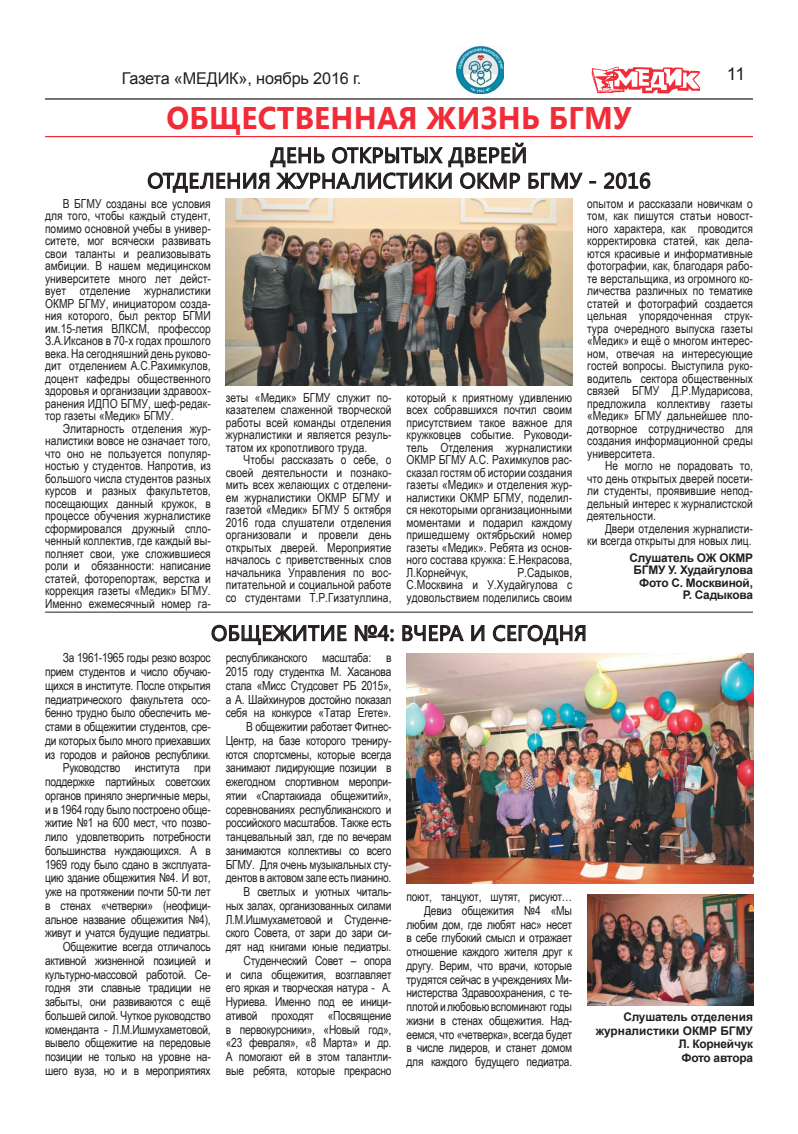
<style>
.page{position:relative;width:798px;height:1134px;background:#fff}
.page>*{position:absolute;margin:0;border:0;box-sizing:border-box;transform-origin:0 0}
.t1{font:700 31.25px "Segoe UI";letter-spacing:.01em;color:#f12c38;scale:.96 1}
.t2{font:21.25px/25.5px "Segoe UI";letter-spacing:.02em;color:#241f1f;text-align:center}
.t3{font:17.5px "Arial";color:#241f1f}
.t4{font:16.25px "Arial";letter-spacing:-.01em;color:#241f1f}
.t5{font:12.5px/12.5px "Arial Narrow";letter-spacing:-.02em;color:#241f1f;text-align:justify}
.t6{font:12.5px/12.5px "Arial Narrow";color:#241f1f;text-align:right}
.t7{font:700 11.88px/12.5px "Arial";letter-spacing:-.02em;color:#241f1f;text-align:right}
</style>
<div class="page">
<hr style="left:45px;top:98px;width:707px;height:2px;background:#241f1f">
<svg style="left:591px;top:66px;width:108px;height:28px"></svg>
<hr style="left:45px;top:136px;width:707px;height:1px;background:#f12c38">
<img style="left:456px;top:46px;width:48px;height:48px">
<svg style="left:147px;top:142px;width:436px;height:51px"></svg>
<svg style="left:589px;top:181px;width:7px;height:3px"></svg>
<svg style="left:603px;top:172px;width:48px;height:18px"></svg>
<hr style="left:45px;top:612px;width:707px;height:1px;background:#241f1f">
<svg style="left:211px;top:624px;width:136px;height:22px"></svg>
<svg style="left:354px;top:624px;width:40px;height:18px"></svg>
<svg style="left:401px;top:612px;width:63px;height:30px"></svg>
<svg style="left:471px;top:625px;width:14px;height:17px"></svg>
<svg style="left:492px;top:624px;width:94px;height:22px"></svg>
<img style="left:406px;top:653px;width:346px;height:231px">
<img style="left:587px;top:894px;width:165px;height:111px">
<img style="left:226px;top:198px;width:346px;height:187px">
<h3 class="t4" style="left:122px;top:67px;width:241px">Газета «МЕДИК», ноябрь 2016 г.</h3>
<h3 class="t3" style="left:726px;top:62px;width:20px">11</h3>
<h1 class="t1" style="left:166px;top:96px;width:485px">ОБЩЕСТВЕННАЯ ЖИЗНЬ БГМУ</h1>
<h2 class="t2" style="left:147px;top:141px;width:504px">ДЕНЬ ОТКРЫТЫХ ДВЕРЕЙ<br>ОТДЕЛЕНИЯ ЖУРНАЛИСТИКИ ОКМР БГМУ - 2016</h2>
<p class="t5" style="left:45px;top:197px;width:167px;text-indent:18px">В БГМУ созданы все условия для того, чтобы каждый студент, помимо основной учебы в универ&shy;ситете, мог всячески развивать свои таланты и реализовывать амбиции. В нашем медицинском университете много лет дейст&shy;вует отделение журналистики ОКМР БГМУ, инициатором созда&shy;ния которого, был ректор БГМИ им.15-летия ВЛКСМ, профессор З.А.Иксанов в 70-х годах прошлого века. На сегодняшний день руково&shy;дит отделением А.С.Рахимкулов, доцент кафедры общественного здоровья и организации здравоох&shy;ранения ИДПО БГМУ, шеф-редак&shy;тор газеты «Медик» БГМУ.</p>
<p class="t5" style="left:45px;top:422px;width:167px;text-indent:18px">Элитарность отделения жур&shy;налистики вовсе не означает того, что оно не пользуется популяр&shy;ностью у студентов. Напротив, из большого числа студентов разных курсов и разных факультетов, посещающих данный кружок, в процессе обучения журналистике сформировался дружный спло&shy;ченный коллектив, где каждый вы&shy;полняет свои, уже сложившиеся роли и обязанности: написание статей, фоторепортаж, верстка и коррекция газеты «Медик» БГМУ.<br>Именно ежемесячный номер га-</p>
<p class="t5" style="left:587px;top:197px;width:167px">опытом и рассказали новичкам о том, как пишутся статьи новост&shy;ного характера, как проводится корректировка статей, как дела&shy;ются красивые и информативные фотографии, как, благодаря рабо&shy;те верстальщика, из огромного ко&shy;личества различных по тематике статей и фотографий создается цельная упорядоченная струк&shy;тура очередного выпуска газеты «Медик» и ещё о многом интерес&shy;ном, отвечая на интересующие гостей вопросы. Выступила руко&shy;водитель сектора общественных связей БГМУ Д.Р.Мударисова, предложила коллективу газеты «Медик» БГМУ дальнейшее пло&shy;дотворное сотрудничество для создания информационной среды университета.</p>
<p class="t5" style="left:587px;top:459px;width:167px;text-indent:18px">Не могло не порадовать то, что день открытых дверей посети&shy;ли студенты, проявившие непод&shy;дельный интерес к журналистской деятельности.</p>
<p class="t6" style="left:587px;top:522px;width:167px">Двери отделения журналисти-<br>ки всегда открыты для новых лиц.</p>
<p class="t7" style="left:629px;top:551px;width:125px">Слушатель ОЖ ОКМР<br>БГМУ У. Худайгулова<br>Фото С. Москвиной,<br>Р. Садыкова</p>
<p class="t5" style="left:226px;top:390px;width:167px">зеты «Медик» БГМУ служит по&shy;казателем слаженной творческой работы всей команды отделения журналистики и является резуль&shy;татом их кропотливого труда.</p>
<p class="t5" style="left:226px;top:453px;width:167px;text-indent:18px">Чтобы рассказать о себе, о своей деятельности и познако&shy;мить всех желающих с отделени&shy;ем журналистики ОКМР БГМУ и газетой «Медик» БГМУ 5 октября 2016 года слушатели отделения организовали и провели день открытых дверей. Мероприятие началось с приветственных слов начальника Управления по вос&shy;питательной и социальной работе со студентами Т.Р.Гизатуллина,</p>
<p class="t5" style="left:406px;top:391px;width:167px">который к приятному удивлению всех собравшихся почтил своим присутствием такое важное для кружковцев событие. Руководи&shy;тель Отделения журналистики ОКМР БГМУ А.С. Рахимкулов рас&shy;сказал гостям об истории создания газеты «Медик» и отделения жур&shy;налистики ОКМР БГМУ, поделил&shy;ся некоторыми организационными моментами и подарил каждому пришедшему октябрьский номер газеты «Медик». Ребята из основ&shy;ного состава кружка: Е.Некрасова, Л.Корнейчук,</p>
<p class="t5" style="left:406px;top:566px;width:167px;text-indent:111px">Р.Садыков, С.Москвина и У.Худайгулова с удовольствием поделились своим</p>
<h2 class="t2" style="left:211px;top:619px;width:377px">ОБЩЕЖИТИЕ №4: ВЧЕРА И СЕГОДНЯ</h2>
<p class="t5" style="left:45px;top:650px;width:167px;line-height:13.8px;text-align:right">За 1961-1965 годы резко возрос прием студентов и число обучаю&shy;щихся в институте. После открытия педиатрического факультета осо&shy;бенно трудно было обеспечить ме&shy;стами в общежитии студентов, сре&shy;ди которых было много приехавших из городов и районов республики.<br>Руководство института при поддержке партийных советских органов приняло энергичные меры, и в 1964 году было построено обще&shy;житие №1 на 600 мест, что позво&shy;лило удовлетворить потребности большинства нуждающихся. А в<br>1969 году было сдано в эксплуата&shy;цию здание общежития №4. И вот, уже на протяжении почти 50-ти лет в стенах «четверки» (неофици&shy;альное название общежития №4), живут и учатся будущие педиатры.<br>Общежитие всегда отличалось активной жизненной позицией и культурно-массовой работой. Се&shy;годня эти славные традиции не забыты, они развиваются с ещё большей силой. Чуткое руководство коменданта - Л.М.Ишмухаметовой, вывело общежитие на передовые позиции не только на уровне на&shy;шего вуза, но и в мероприятиях</p>
<p class="t5" style="left:226px;top:650px;width:167px;line-height:13.8px;text-align:right">республиканского масштаба: в<br>2015 году студентка М. Хасанова стала «Мисс Студсовет РБ 2015», а А. Шайхинуров достойно показал себя на конкурсе «Татар Егете».<br>В общежитии работает Фитнес-<br>Центр, на базе которого трениру&shy;ются спортсмены, которые всегда занимают лидирующие позиции в ежегодном спортивном меропри&shy;ятии «Спартакиада общежитий», соревнованиях республиканского и российского масштабов. Также есть танцевальный зал, где по вечерам занимаются коллективы со всего<br>БГМУ. Для очень музыкальных сту&shy;дентов в актовом зале есть пианино.<br>В светлых и уютных читаль&shy;ных залах, организованных силами<br>Л.М.Ишмухаметовой и Студенче&shy;ского Совета, от зари до зари си&shy;дят над книгами юные педиатры.<br>Студенческий Совет – опора<br>и сила общежития, возглавляет его яркая и творческая натура - А.<br>Нуриева. Именно под ее иници&shy;ативой проходят «Посвящение в первокурсники», «Новый год», «23 февраля», «8 Марта» и др.<br>А помогают ей в этом талантли&shy;вые ребята, которые прекрасно</p>
<p class="t5" style="left:406px;top:889px;width:167px;line-height:13.8px;text-align:right">поют, танцуют, шутят, рисуют…<br>Девиз общежития №4 «Мы любим дом, где любят нас» несет в себе глубокий смысл и отражает отношение каждого жителя друг к другу. Верим, что врачи, которые трудятся сейчас в учреждениях Ми&shy;нистерства Здравоохранения, с те&shy;плотой и любовью вспоминают годы жизни в стенах общежития. Над&shy;еемся, что «четверка», всегда будет в числе лидеров, и станет домом для каждого будущего педиатра.</p>
<p class="t7" style="left:595px;top:1010px;width:159px;line-height:13.8px">Слушатель отделения журналистики ОКМР БГМУ<br>Л. Корнейчук<br>Фото автора</p>
</div>
